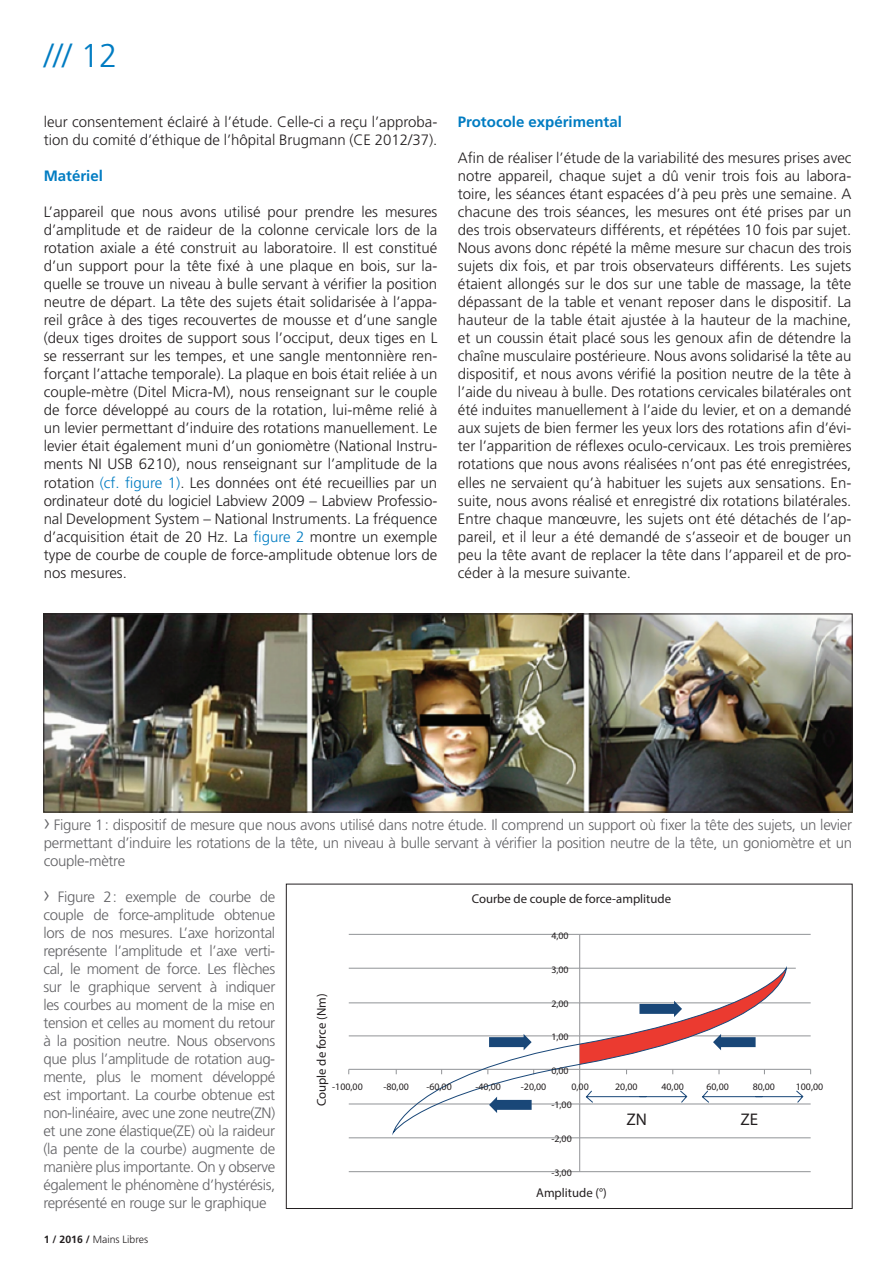
<style>
.page{position:relative;width:896px;height:1266px;background:#fff}
.page>*{position:absolute;margin:0;border:0;box-sizing:border-box;transform-origin:0 0}
.t1{font:300 33px "Frutiger";color:#007cc2}
.t2{font:16.95px "Myriad Pro";color:#231f20}
.t3{font:300 15px/18px "Frutiger";color:#231f20;text-align:justify}
.t4{font:300 15px/18px "Frutiger";letter-spacing:-.025em;color:#636366;text-align:justify}
.t5{font:700 15px "Frutiger";color:#007cc2}
.t6{font:12.75px "Myriad Pro";color:#231f20}
.t7{font:300 10.5px "Frutiger";color:#231f20}
.t8{font:9.9px "Myriad Pro";color:#231f20}
.s1{color:#007cc2}
.s2{font-size:22.5px}
.s3{font-weight:700}
</style>
<div class="page">
<img style="left:45px;top:615px;width:805px;height:195px">
<div style="left:43px;top:613px;width:809px;height:199px;border:1px solid #231f20"></div>
<hr style="left:349px;top:934px;width:461px;height:1px;background:#919396">
<hr style="left:579px;top:934px;width:1px;height:237px;background:#919396">
<hr style="left:349px;top:967px;width:446px;height:1px;background:#919396">
<hr style="left:349px;top:1002px;width:461px;height:1px;background:#919396">
<hr style="left:349px;top:1035px;width:461px;height:1px;background:#919396">
<hr style="left:349px;top:1068px;width:461px;height:1px;background:#919396">
<hr style="left:349px;top:1103px;width:461px;height:1px;background:#919396">
<hr style="left:349px;top:1137px;width:461px;height:1px;background:#919396">
<hr style="left:349px;top:1171px;width:461px;height:1px;background:#919396">
<svg style="left:787px;top:1090px;width:16px;height:13px"></svg>
<svg style="left:392px;top:968px;width:395px;height:165px"></svg>
<h1 class="t1" style="left:44px;top:37px;width:75px">/// 12</h1>
<p class="t3" style="left:44px;top:113px;width:395px">leur consentement éclairé à l’étude. Celle-ci a reçu l’approba&shy;tion du comité d’éthique de l’hôpital Brugmann (CE 2012/37).</p>
<p class="t5" style="left:44px;top:167px;width:61px">Matériel</p>
<p class="t3" style="left:44px;top:203px;width:395px">L’appareil que nous avons utilisé pour prendre les mesures d’amplitude et de raideur de la colonne cervicale lors de la rotation axiale a été construit au laboratoire. Il est constitué d’un support pour la tête fixé à une plaque en bois, sur la&shy;quelle se trouve un niveau à bulle servant à vérifier la position neutre de départ. La tête des sujets était solidarisée à l’appa&shy;reil grâce à des tiges recouvertes de mousse et d’une sangle (deux tiges droites de support sous l’occiput, deux tiges en L se resserrant sur les tempes, et une sangle mentonnière ren&shy;forçant l’attache temporale). La plaque en bois était reliée à un couple-mètre (Ditel Micra-M), nous renseignant sur le couple de force développé au cours de la rotation, lui-même relié à un levier permettant d’induire des rotations manuellement. Le levier était également muni d’un goniomètre (National Instru&shy;ments NI USB 6210), nous renseignant sur l’amplitude de la rotation <span class="s1">(cf. figure 1)</span>. Les données ont été recueillies par un ordinateur doté du logiciel Labview 2009 – Labview Professio&shy;nal Development System – National Instruments. La fréquence d’acquisition était de 20 Hz. La <span class="s1">figure 2</span> montre un exemple type de courbe de couple de force-amplitude obtenue lors de nos mesures.</p>
<p class="t5" style="left:458px;top:113px;width:165px">Protocole expérimental</p>
<p class="t3" style="left:458px;top:149px;width:395px">Afin de réaliser l’étude de la variabilité des mesures prises avec notre appareil, chaque sujet a dû venir trois fois au labora&shy;toire, les séances étant espacées d’à peu près une semaine. A chacune des trois séances, les mesures ont été prises par un des trois observateurs différents, et répétées 10 fois par sujet.<br>Nous avons donc répété la même mesure sur chacun des trois sujets dix fois, et par trois observateurs différents. Les sujets étaient allongés sur le dos sur une table de massage, la tête dépassant de la table et venant reposer dans le dispositif. La hauteur de la table était ajustée à la hauteur de la machine, et un coussin était placé sous les genoux afin de détendre la chaîne musculaire postérieure. Nous avons solidarisé la tête au dispositif, et nous avons vérifié la position neutre de la tête à l’aide du niveau à bulle. Des rotations cervicales bilatérales ont été induites manuellement à l’aide du levier, et on a demandé aux sujets de bien fermer les yeux lors des rotations afin d’évi&shy;ter l’apparition de réflexes oculo-cervicaux. Les trois premières rotations que nous avons réalisées n’ont pas été enregistrées, elles ne servaient qu’à habituer les sujets aux sensations. En&shy;suite, nous avons réalisé et enregistré dix rotations bilatérales.<br>Entre chaque manœuvre, les sujets ont été détachés de l’ap&shy;pareil, et il leur a été demandé de s’asseoir et de bouger un peu la tête avant de replacer la tête dans l’appareil et de pro&shy;céder à la mesure suivante.</p>
<p class="t4" style="left:44px;top:815px;width:809px"><span class="s2">›</span> Figure 1: dispositif de mesure que nous avons utilisé dans notre étude. Il comprend un support où fixer la tête des sujets, un levier permettant d’induire les rotations de la tête, un niveau à bulle servant à vérifier la position neutre de la tête, un goniomètre et un couple-mètre</p>
<p class="t6" style="left:471px;top:890px;width:201px">Courbe de couple de force-amplitude</p>
<p class="t4" style="left:43px;top:887px;width:233px"><span class="s2">›</span> Figure 2: exemple de courbe de couple de force-amplitude obtenue lors de nos mesures. L’axe horizontal représente l’amplitude et l’axe verti&shy;cal, le moment de force. Les flèches sur le graphique servent à indiquer les courbes au moment de la mise en tension et celles au moment du retour à la position neutre. Nous observons que plus l’amplitude de rotation aug&shy;mente, plus le moment développé est important. La courbe obtenue est non-linéaire, avec une zone neutre(ZN) et une zone élastique(ZE) où la raideur (la pente de la courbe) augmente de manière plus importante. On y observe également le phénomène d’hystérésis, représenté en rouge sur le graphique</p>
<p class="t8" style="left:551px;top:929px;width:19px">4,00</p>
<p class="t8" style="left:551px;top:963px;width:19px">3,00</p>
<p class="t8" style="left:551px;top:997px;width:19px">2,00</p>
<p class="t8" style="left:551px;top:1030px;width:19px">1,00</p>
<p class="t8" style="left:551px;top:1064px;width:19px">0,00</p>
<p class="t8" style="left:551px;top:1098px;width:22px">-1,00</p>
<p class="t8" style="left:551px;top:1132px;width:22px">-2,00</p>
<p class="t8" style="left:551px;top:1166px;width:22px">-3,00</p>
<p class="t6" style="left:314px;top:1106px;width:114px;rotate:-90deg">Couple de force (Nm)</p>
<p class="t8" style="left:332px;top:1080px;width:32px">-100,00</p>
<p class="t8" style="left:383px;top:1080px;width:27px">-80,00</p>
<p class="t8" style="left:521px;top:1080px;width:27px">-20,00</p>
<p class="t8" style="left:571px;top:1080px;width:19px">0,00</p>
<p class="t8" style="left:615px;top:1080px;width:24px">20,00</p>
<p class="t2" style="left:626px;top:1108px;width:22px">ZN</p>
<p class="t2" style="left:740px;top:1108px;width:19px">ZE</p>
<p class="t8" style="left:661px;top:1080px;width:24px">40,00</p>
<p class="t8" style="left:706px;top:1080px;width:24px">60,00</p>
<p class="t8" style="left:752px;top:1080px;width:24px">80,00</p>
<p class="t8" style="left:795px;top:1080px;width:29px">100,00</p>
<p class="t8" style="left:426px;top:1080px;width:27px">-60,00</p>
<p class="t8" style="left:475px;top:1080px;width:27px">-40,00</p>
<p class="t6" style="left:536px;top:1184px;width:72px">Amplitude (°)</p>
<p class="t7" style="left:44px;top:1233px;width:106px"><span class="s3">1 / 2016 /</span> Mains Libres</p>
</div>
